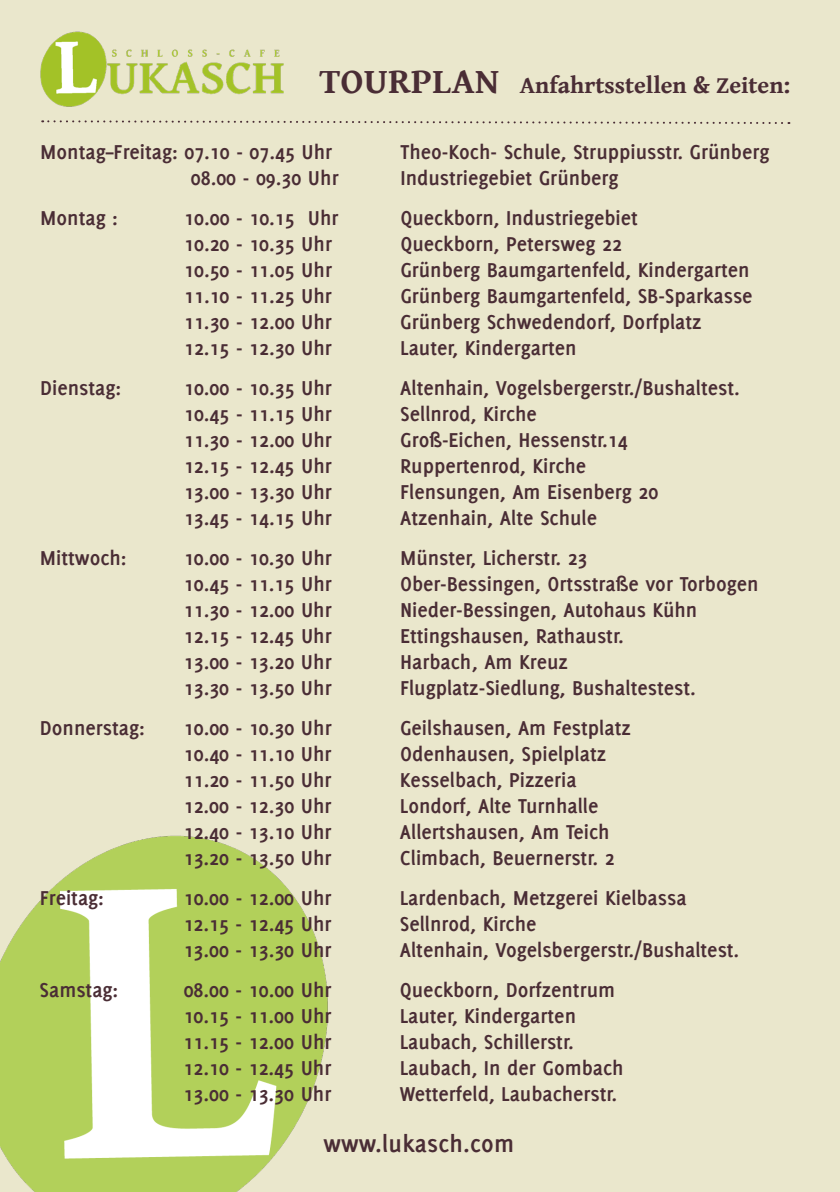
<style>
.page{position:relative;width:840px;height:1192px;background:#fff}
.page>*{position:absolute;margin:0;border:0;box-sizing:border-box;transform-origin:0 0}
.t1{font:700 26px "Delicious";letter-spacing:.01em;color:#4a2d35}
.t2{font:700 24px "Gentium Book Basic";color:#4a2d35}
.t3{font:700 22px "Delicious";color:#4a2d35}
.s1{font-size:36px}
</style>
<div class="page">
<div style="left:0;top:0;width:839px;height:1191px;background:#eae7cc"></div>
<img style="left:40px;top:31px;width:244px;height:76px">
<img style="left:0;top:835px;width:328px;height:356px">
<svg style="left:42px;top:120px;width:747px;height:4px"></svg>
<p class="t2" style="left:319px;top:67px;width:472px"><span class="s1">TOURPLAN</span> Anfahrtsstellen &amp; Zeiten:</p>
<p class="t3" style="left:40px;top:139px;width:293px">Montag–Freitag: 07.10 - 07.45 Uhr</p>
<p class="t3" style="left:400px;top:139px;width:370px">Theo-Koch- Schule, Struppiusstr. Grünberg</p>
<p class="t3" style="left:191px;top:165px;width:149px">08.00 - 09.30 Uhr</p>
<p class="t3" style="left:400px;top:165px;width:220px">Industriegebiet Grünberg</p>
<p class="t3" style="left:40px;top:205px;width:79px">Montag :</p>
<p class="t3" style="left:184px;top:205px;width:156px">10.00 - 10.15 Uhr</p>
<p class="t3" style="left:400px;top:205px;width:239px">Queckborn, Industriegebiet</p>
<p class="t3" style="left:184px;top:231px;width:149px">10.20 - 10.35 Uhr</p>
<p class="t3" style="left:400px;top:231px;width:223px">Queckborn, Petersweg 22</p>
<p class="t3" style="left:184px;top:257px;width:149px">10.50 - 11.05 Uhr</p>
<p class="t3" style="left:400px;top:257px;width:351px">Grünberg Baumgartenfeld, Kindergarten</p>
<p class="t3" style="left:184px;top:283px;width:149px">11.10 - 11.25 Uhr</p>
<p class="t3" style="left:400px;top:283px;width:354px">Grünberg Baumgartenfeld, SB-Sparkasse</p>
<p class="t3" style="left:184px;top:309px;width:149px">11.30 - 12.00 Uhr</p>
<p class="t3" style="left:400px;top:309px;width:303px">Grünberg Schwedendorf, Dorfplatz</p>
<p class="t3" style="left:184px;top:335px;width:149px">12.15 - 12.30 Uhr</p>
<p class="t3" style="left:400px;top:335px;width:178px">Lauter, Kindergarten</p>
<p class="t3" style="left:40px;top:375px;width:82px">Dienstag:</p>
<p class="t3" style="left:184px;top:375px;width:149px">10.00 - 10.35 Uhr</p>
<p class="t3" style="left:400px;top:375px;width:341px">Altenhain, Vogelsbergerstr./Bushaltest.</p>
<p class="t3" style="left:184px;top:401px;width:149px">10.45 - 11.15 Uhr</p>
<p class="t3" style="left:400px;top:401px;width:138px">Sellnrod, Kirche</p>
<p class="t3" style="left:184px;top:427px;width:149px">11.30 - 12.00 Uhr</p>
<p class="t3" style="left:400px;top:427px;width:229px">Groß-Eichen, Hessenstr.14</p>
<p class="t3" style="left:184px;top:453px;width:149px">12.15 - 12.45 Uhr</p>
<p class="t3" style="left:400px;top:453px;width:187px">Ruppertenrod, Kirche</p>
<p class="t3" style="left:184px;top:479px;width:149px">13.00 - 13.30 Uhr</p>
<p class="t3" style="left:400px;top:479px;width:260px">Flensungen, Am Eisenberg 20</p>
<p class="t3" style="left:184px;top:505px;width:149px">13.45 - 14.15 Uhr</p>
<p class="t3" style="left:400px;top:505px;width:198px">Atzenhain, Alte Schule</p>
<p class="t3" style="left:40px;top:545px;width:88px">Mittwoch:</p>
<p class="t3" style="left:184px;top:545px;width:149px">10.00 - 10.30 Uhr</p>
<p class="t3" style="left:400px;top:545px;width:189px">Münster, Licherstr. 23</p>
<p class="t3" style="left:184px;top:571px;width:149px">10.45 - 11.15 Uhr</p>
<p class="t3" style="left:400px;top:571px;width:360px">Ober-Bessingen, Ortsstraße vor Torbogen</p>
<p class="t3" style="left:184px;top:597px;width:149px">11.30 - 12.00 Uhr</p>
<p class="t3" style="left:400px;top:597px;width:299px">Nieder-Bessingen, Autohaus Kühn</p>
<p class="t3" style="left:184px;top:623px;width:149px">12.15 - 12.45 Uhr</p>
<p class="t3" style="left:400px;top:623px;width:225px">Ettingshausen, Rathaustr.</p>
<p class="t3" style="left:184px;top:649px;width:149px">13.00 - 13.20 Uhr</p>
<p class="t3" style="left:400px;top:649px;width:169px">Harbach, Am Kreuz</p>
<p class="t3" style="left:184px;top:675px;width:149px">13.30 - 13.50 Uhr</p>
<p class="t3" style="left:400px;top:675px;width:297px">Flugplatz-Siedlung, Bushaltestest.</p>
<p class="t3" style="left:40px;top:715px;width:106px">Donnerstag:</p>
<p class="t3" style="left:184px;top:715px;width:149px">10.00 - 10.30 Uhr</p>
<p class="t3" style="left:400px;top:715px;width:232px">Geilshausen, Am Festplatz</p>
<p class="t3" style="left:184px;top:741px;width:149px">10.40 - 11.10 Uhr</p>
<p class="t3" style="left:400px;top:741px;width:208px">Odenhausen, Spielplatz</p>
<p class="t3" style="left:184px;top:767px;width:149px">11.20 - 11.50 Uhr</p>
<p class="t3" style="left:400px;top:767px;width:178px">Kesselbach, Pizzeria</p>
<p class="t3" style="left:184px;top:793px;width:149px">12.00 - 12.30 Uhr</p>
<p class="t3" style="left:400px;top:793px;width:200px">Londorf, Alte Turnhalle</p>
<p class="t3" style="left:184px;top:819px;width:149px">12.40 - 13.10 Uhr</p>
<p class="t3" style="left:400px;top:819px;width:211px">Allertshausen, Am Teich</p>
<p class="t3" style="left:184px;top:845px;width:149px">13.20 - 13.50 Uhr</p>
<p class="t3" style="left:400px;top:845px;width:216px">Climbach, Beuernerstr. 2</p>
<p class="t3" style="left:40px;top:885px;width:66px">Freitag:</p>
<p class="t3" style="left:184px;top:885px;width:149px">10.00 - 12.00 Uhr</p>
<p class="t3" style="left:400px;top:885px;width:288px">Lardenbach, Metzgerei Kielbassa</p>
<p class="t3" style="left:184px;top:911px;width:149px">12.15 - 12.45 Uhr</p>
<p class="t3" style="left:400px;top:911px;width:138px">Sellnrod, Kirche</p>
<p class="t3" style="left:184px;top:937px;width:149px">13.00 - 13.30 Uhr</p>
<p class="t3" style="left:400px;top:937px;width:341px">Altenhain, Vogelsbergerstr./Bushaltest.</p>
<p class="t3" style="left:40px;top:977px;width:80px">Samstag:</p>
<p class="t3" style="left:184px;top:977px;width:149px">08.00 - 10.00 Uhr</p>
<p class="t3" style="left:400px;top:977px;width:217px">Queckborn, Dorfzentrum</p>
<p class="t3" style="left:184px;top:1003px;width:149px">10.15 - 11.00 Uhr</p>
<p class="t3" style="left:400px;top:1003px;width:178px">Lauter, Kindergarten</p>
<p class="t3" style="left:184px;top:1029px;width:149px">11.15 - 12.00 Uhr</p>
<p class="t3" style="left:400px;top:1029px;width:175px">Laubach, Schillerstr.</p>
<p class="t3" style="left:184px;top:1055px;width:149px">12.10 - 12.45 Uhr</p>
<p class="t3" style="left:400px;top:1055px;width:225px">Laubach, In der Gombach</p>
<p class="t3" style="left:183px;top:1081px;width:149px">13.00 - 13.30 Uhr</p>
<p class="t3" style="left:399px;top:1081px;width:219px">Wetterfeld, Laubacherstr.</p>
<p class="t1" style="left:323px;top:1128px;width:192px">www.lukasch.com</p>
</div>
